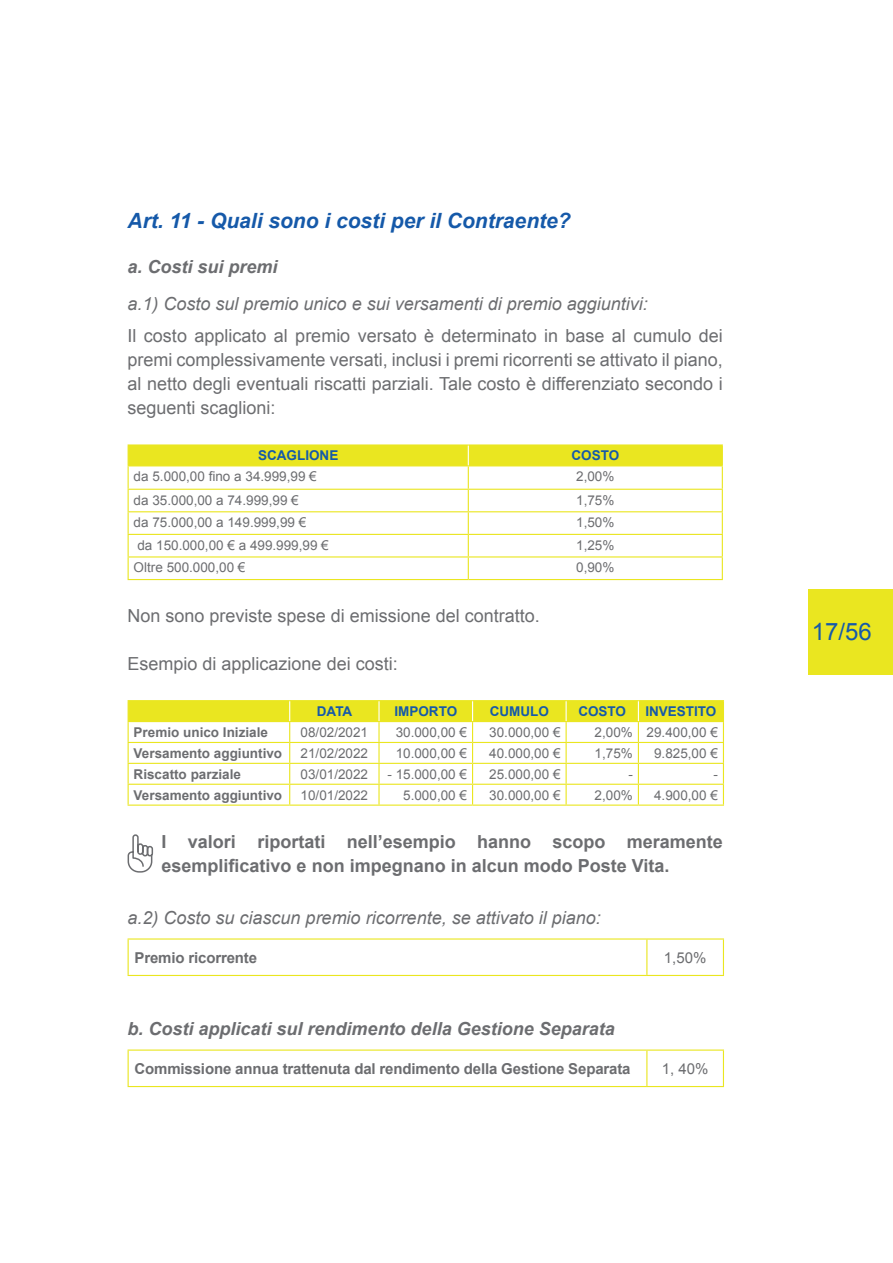
<style>
.page{position:relative;width:893px;height:1263px;background:#fff}
.page>*{position:absolute;margin:0;border:0;box-sizing:border-box;transform-origin:0 0}
.t1{font:24px "Arial";color:#1559a9}
.t2{font:italic 700 21px "Arial";color:#1559a9}
.t3{font:18px/24px "Arial";color:#6c6d70;text-align:justify}
.t4{font:italic 18px "Arial";color:#6c6d70}
.t5{font:700 18px/24px "Arial";color:#6c6d70}
.t6{font:italic 700 18px "Arial";color:#6c6d70}
.t7{font:700 15px "Arial";letter-spacing:-.01em;color:#6c6d70}
.t8{font:15px "Arial";color:#6c6d70}
.t9{font:13.5px "Arial";color:#6c6d70}
.t10{font:700 13.5px "Arial";color:#6c6d70}
.t11{font:700 13.5px "Arial";color:#1559a9}
</style>
<div class="page">
<div style="left:808px;top:589px;width:85px;height:85px;background:#eae620"></div>
<hr style="left:128px;top:579px;width:340px;height:1px;background:#eae620">
<hr style="left:468px;top:579px;width:255px;height:1px;background:#eae620">
<hr style="left:128px;top:444px;width:340px;height:2px;background:#eae620">
<hr style="left:468px;top:444px;width:255px;height:2px;background:#eae620">
<svg style="left:128px;top:445px;width:595px;height:134px"></svg>
<hr style="left:128px;top:804px;width:162px;height:2px;background:#eae620">
<hr style="left:290px;top:804px;width:89px;height:2px;background:#eae620">
<hr style="left:379px;top:804px;width:94px;height:2px;background:#eae620">
<hr style="left:473px;top:804px;width:93px;height:2px;background:#eae620">
<hr style="left:566px;top:804px;width:72px;height:2px;background:#eae620">
<hr style="left:638px;top:804px;width:86px;height:2px;background:#eae620">
<hr style="left:128px;top:700px;width:162px;height:1px;background:#eae620">
<hr style="left:290px;top:700px;width:89px;height:1px;background:#eae620">
<hr style="left:379px;top:700px;width:94px;height:1px;background:#eae620">
<hr style="left:473px;top:700px;width:93px;height:1px;background:#eae620">
<hr style="left:566px;top:700px;width:72px;height:1px;background:#eae620">
<hr style="left:638px;top:700px;width:86px;height:1px;background:#eae620">
<svg style="left:128px;top:701px;width:596px;height:103px"></svg>
<hr style="left:128px;top:938px;width:519px;height:1px;background:#eae620">
<hr style="left:128px;top:939px;width:1px;height:36px;background:#eae620">
<hr style="left:647px;top:938px;width:77px;height:1px;background:#eae620">
<hr style="left:646px;top:939px;width:1px;height:36px;background:#eae620">
<hr style="left:723px;top:939px;width:1px;height:36px;background:#eae620">
<hr style="left:128px;top:975px;width:519px;height:1px;background:#eae620">
<hr style="left:647px;top:975px;width:77px;height:1px;background:#eae620">
<hr style="left:128px;top:1049px;width:519px;height:2px;background:#eae620">
<hr style="left:128px;top:1051px;width:1px;height:35px;background:#eae620">
<hr style="left:647px;top:1049px;width:77px;height:2px;background:#eae620">
<hr style="left:646px;top:1051px;width:1px;height:35px;background:#eae620">
<hr style="left:723px;top:1051px;width:1px;height:35px;background:#eae620">
<hr style="left:128px;top:1086px;width:519px;height:1px;background:#eae620">
<hr style="left:647px;top:1086px;width:77px;height:1px;background:#eae620">
<svg style="left:127px;top:834px;width:27px;height:39px"></svg>
<h2 class="t2" style="left:128px;top:207px;width:445px">Art. 11 - Quali sono i costi per il Contraente?</h2>
<h3 class="t6" style="left:128px;top:255px;width:152px">a. Costi sui premi</h3>
<h3 class="t4" style="left:128px;top:292px;width:522px">a.1) Costo sul premio unico e sui versamenti di premio aggiuntivi:</h3>
<p class="t3" style="left:128px;top:324px;width:597px">Il costo applicato al premio versato è determinato in base al cumulo dei premi complessivamente versati, inclusi i premi ricorrenti se attivato il piano, al netto degli eventuali riscatti parziali. Tale costo è differenziato secondo i seguenti scaglioni:</p>
<p class="t11" style="left:258px;top:447px;width:82px">SCAGLIONE</p>
<p class="t11" style="left:571px;top:447px;width:49px">COSTO</p>
<p class="t9" style="left:134px;top:468px;width:185px">da 5.000,00 fino a 34.999,99 €</p>
<p class="t9" style="left:576px;top:468px;width:40px">2,00%</p>
<p class="t9" style="left:134px;top:491px;width:167px">da 35.000,00 a 74.999,99 €</p>
<p class="t9" style="left:576px;top:491px;width:40px">1,75%</p>
<p class="t9" style="left:134px;top:514px;width:174px">da 75.000,00 a 149.999,99 €</p>
<p class="t9" style="left:576px;top:514px;width:40px">1,50%</p>
<p class="t9" style="left:137px;top:536px;width:193px">da 150.000,00 € a 499.999,99 €</p>
<p class="t9" style="left:576px;top:536px;width:40px">1,25%</p>
<p class="t9" style="left:134px;top:559px;width:113px">Oltre 500.000,00 €</p>
<p class="t9" style="left:576px;top:559px;width:40px">0,90%</p>
<h3 class="t3" style="left:128px;top:604px;width:414px">Non sono previste spese di emissione del contratto.</h3>
<h3 class="t3" style="left:128px;top:652px;width:272px">Esempio di applicazione dei costi:</h3>
<p class="t11" style="left:317px;top:702px;width:37px">DATA</p>
<p class="t11" style="left:394px;top:702px;width:64px">IMPORTO</p>
<p class="t11" style="left:490px;top:702px;width:61px">CUMULO</p>
<p class="t11" style="left:578px;top:702px;width:49px">COSTO</p>
<p class="t11" style="left:645px;top:702px;width:73px">INVESTITO</p>
<p class="t10" style="left:134px;top:723px;width:136px">Premio unico Iniziale</p>
<p class="t9" style="left:301px;top:723px;width:69px">08/02/2021</p>
<p class="t9" style="left:396px;top:723px;width:73px">30.000,00 €</p>
<p class="t9" style="left:489px;top:723px;width:73px">30.000,00 €</p>
<p class="t9" style="left:595px;top:723px;width:125px">2,00% 29.400,00 €</p>
<p class="t10" style="left:134px;top:744px;width:150px">Versamento aggiuntivo</p>
<p class="t9" style="left:301px;top:744px;width:69px">21/02/2022</p>
<p class="t9" style="left:396px;top:744px;width:73px">10.000,00 €</p>
<p class="t9" style="left:489px;top:744px;width:73px">40.000,00 €</p>
<p class="t9" style="left:595px;top:744px;width:40px">1,75%</p>
<p class="t9" style="left:654px;top:744px;width:65px">9.825,00 €</p>
<p class="t10" style="left:134px;top:765px;width:109px">Riscatto parziale</p>
<p class="t9" style="left:301px;top:765px;width:69px">03/01/2022</p>
<p class="t9" style="left:387px;top:765px;width:81px">- 15.000,00 €</p>
<p class="t9" style="left:489px;top:765px;width:73px">25.000,00 €</p>
<p class="t9" style="left:628px;top:765px;width:6px">-</p>
<p class="t9" style="left:713px;top:765px;width:6px">-</p>
<p class="t10" style="left:134px;top:786px;width:150px">Versamento aggiuntivo</p>
<p class="t9" style="left:301px;top:786px;width:69px">10/01/2022</p>
<p class="t9" style="left:403px;top:786px;width:65px">5.000,00 €</p>
<p class="t9" style="left:489px;top:786px;width:73px">30.000,00 €</p>
<p class="t9" style="left:595px;top:786px;width:40px">2,00%</p>
<p class="t9" style="left:654px;top:786px;width:65px">4.900,00 €</p>
<h3 class="t5" style="left:162px;top:830px;width:563px">I valori riportati nell’esempio hanno scopo meramente esemplificativo e non impegnano in alcun modo Poste Vita.</h3>
<h3 class="t4" style="left:128px;top:906px;width:475px">a.2) Costo su ciascun premio ricorrente, se attivato il piano:</h3>
<p class="t7" style="left:134px;top:947px;width:124px">Premio ricorrente</p>
<p class="t8" style="left:664px;top:947px;width:44px">1,50%</p>
<h3 class="t6" style="left:128px;top:1017px;width:489px">b. Costi applicati sul rendimento della Gestione Separata</h3>
<p class="t7" style="left:134px;top:1058px;width:498px">Commissione annua trattenuta dal rendimento della Gestione Separata</p>
<p class="t8" style="left:662px;top:1059px;width:48px">1, 40%</p>
<h1 class="t1" style="left:812px;top:616px;width:62px">17/56</h1>
</div>
